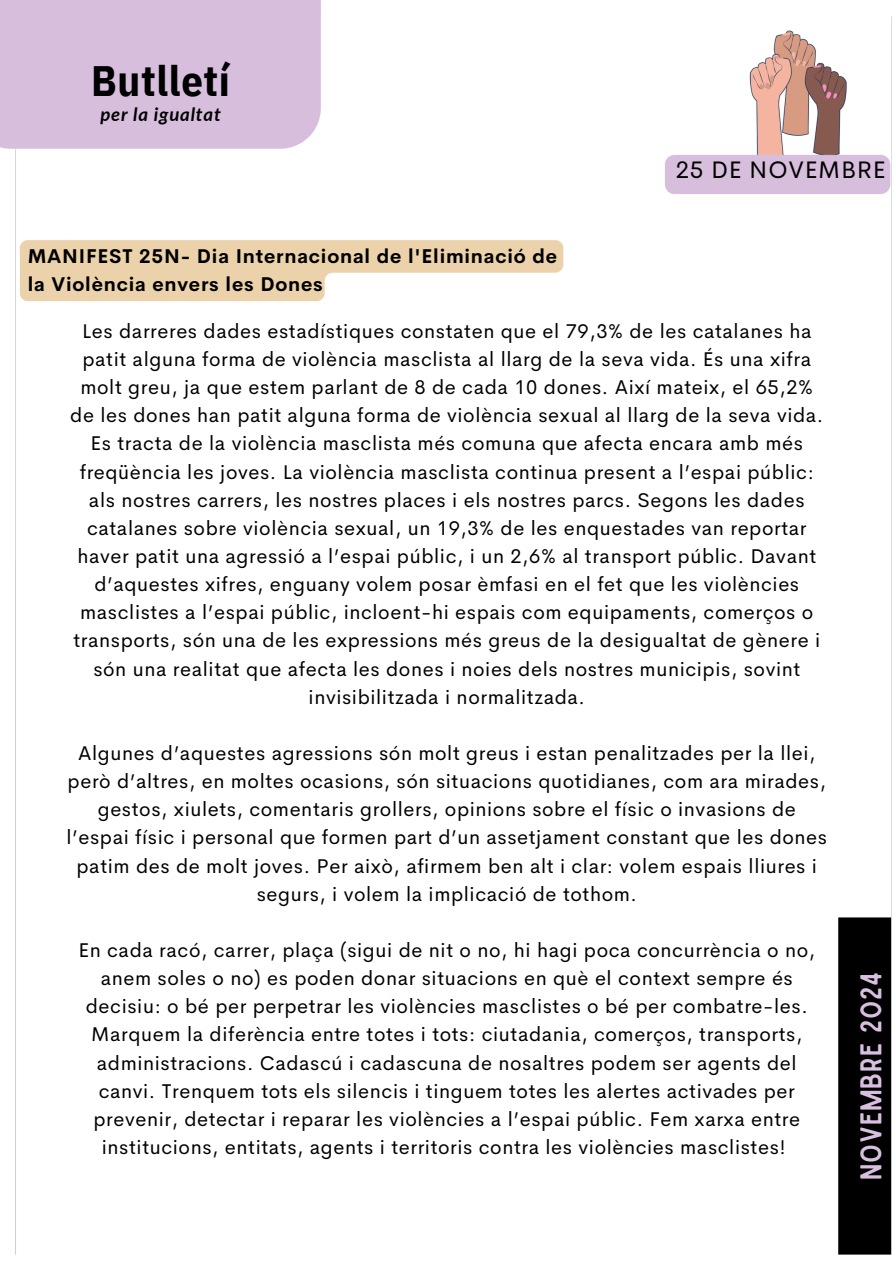
<style>
.page{position:relative;width:894px;height:1264px;background:#fff}
.page>*{position:absolute;margin:0;border:0;box-sizing:border-box;transform-origin:0 0}
.t1{font:700 42.45px "IBM Plex Sans Cond";letter-spacing:.015em;color:#000}
.t2{font:28.65px "Sailors";letter-spacing:.03em;color:#d8bfdf}
.t3{font:24px "Cerebri Sans";letter-spacing:.03em;color:#000}
.t4{font:19.95px/28.2px "Cerebri Sans";letter-spacing:.03em;color:#000;text-align:center}
.t5{font:700 19.5px/28.2px "Cerebri Sans";letter-spacing:.04em;color:#000}
.t6{font:italic 700 18.6px "Lato";letter-spacing:.045em;color:#000}
</style>
<div class="page">
<img style="left:0;top:0;width:892px;height:1255px">
<h3 class="t1" style="left:91px;top:53px;width:140px">Butlletí</h3>
<h3 class="t6" style="left:100px;top:102px;width:122px">per la igualtat</h3>
<h3 class="t3" style="left:675px;top:154px;width:211px">25 DE NOVEMBRE</h3>
<p class="t5" style="left:28px;top:241px;width:530px">MANIFEST 25N- Dia Internacional de l'Eliminació de la Violència envers les Dones</p>
<p class="t4" style="left:70px;top:317px;width:754px">Les darreres dades estadístiques constaten que el 79,3% de les catalanes ha patit alguna forma de violència masclista al llarg de la seva vida. És una xifra molt greu, ja que estem parlant de 8 de cada 10 dones. Així mateix, el 65,2% de les dones han patit alguna forma de violència sexual al llarg de la seva vida.<br>Es tracta de la violència masclista més comuna que afecta encara amb més freqüència les joves. La violència masclista continua present a l’espai públic: als nostres carrers, les nostres places i els nostres parcs. Segons les dades catalanes sobre violència sexual, un 19,3% de les enquestades van reportar haver patit una agressió a l’espai públic, i un 2,6% al transport públic. Davant d’aquestes xifres, enguany volem posar èmfasi en el fet que les violències masclistes a l’espai públic, incloent-hi espais com equipaments, comerços o transports, són una de les expressions més greus de la desigualtat de gènere i són una realitat que afecta les dones i noies dels nostres municipis, sovint invisibilitzada i normalitzada.</p>
<p class="t4" style="left:66px;top:739px;width:762px">Algunes d’aquestes agressions són molt greus i estan penalitzades per la llei, però d’altres, en moltes ocasions, són situacions quotidianes, com ara mirades, gestos, xiulets, comentaris grollers, opinions sobre el físic o invasions de l’espai físic i personal que formen part d’un assetjament constant que les dones patim des de molt joves. Per això, afirmem ben alt i clar: volem espais lliures i segurs, i volem la implicació de tothom.</p>
<h1 class="t4" style="left:78px;top:935px;width:738px">En cada racó, carrer, plaça (sigui de nit o no, hi hagi poca concurrència o no, anem soles o no) es poden donar situacions en què el context sempre és decisiu: o bé per perpetrar les violències masclistes o bé per combatre-les.<br>Marquem la diferència entre totes i tots: ciutadania, comerços, transports, administracions. Cadascú i cadascuna de nosaltres podem ser agents del canvi. Trenquem tots els silencis i tinguem totes les alertes activades per prevenir, detectar i reparar les violències a l’espai públic. Fem xarxa entre institucions, entitats, agents i territoris contra les violències masclistes!</h1>
<h2 class="t2" style="left:860px;top:1179px;width:209px;rotate:-90deg">NOVEMBRE 2024</h2>
</div>
